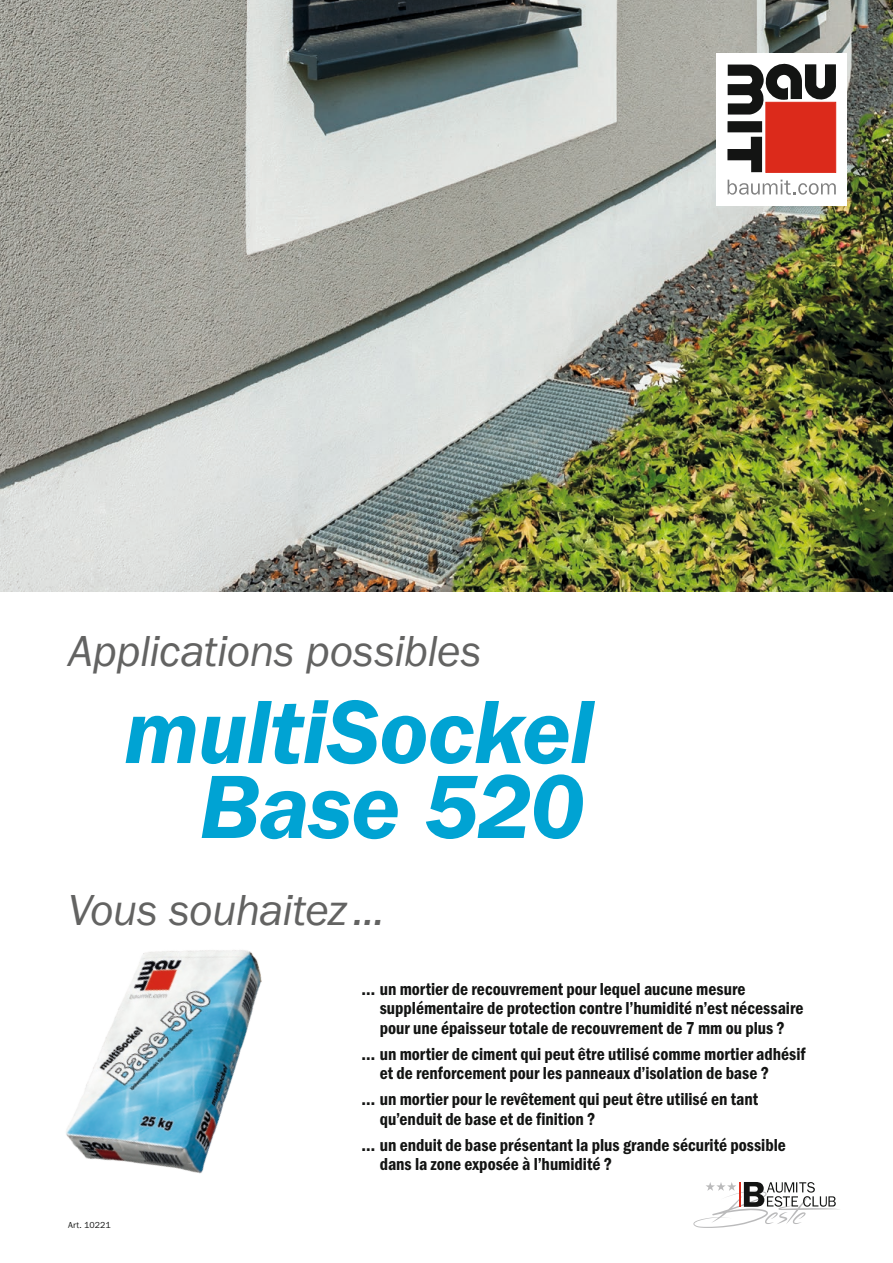
<style>
.page{position:relative;width:893px;height:1263px;background:#fff}
.page>*{position:absolute;margin:0;border:0;box-sizing:border-box;transform-origin:0 0}
.t1{font:93px/75px "BM Franklin Gothic URW Dem Ita";letter-spacing:-.015em;color:#00a3d3;text-align:right}
.t2{font:45px "BM Franklin Gothic URW Boo Ita";letter-spacing:-.015em;color:#636362}
.t3{font:18px/19.5px "BM Franklin Gothic URW Con Dem";color:#131413}
.t4{font:9px "BM Franklin Gothic URW Boo";letter-spacing:.01em;color:#131413}
.s1{font-family:"BM Franklin Gothic URW Dem"}
</style>
<div class="page">
<img style="left:0;top:0;width:893px;height:591px">
<div style="left:716px;top:53px;width:131px;height:153px;background:#fff"></div>
<div style="left:727px;top:121px;width:35px;height:11px;background:#131413"></div>
<svg style="left:727px;top:137px;width:35px;height:35px"></svg>
<div style="left:766px;top:102px;width:70px;height:71px;background:#dc2a1b;border:1px solid #dc2a1b"></div>
<svg style="left:728px;top:180px;width:108px;height:15px"></svg>
<svg style="left:728px;top:63px;width:108px;height:52px"></svg>
<svg style="left:693px;top:1182px;width:146px;height:46px"></svg>
<img style="left:66px;top:950px;width:196px;height:224px">
<h2 class="t2" style="left:68px;top:622px;width:415px">Applications possibles</h2>
<h1 class="t1" style="left:124px;top:695px;width:472px">multiSockel<br>Base 520</h1>
<h2 class="t2" style="left:68px;top:882px;width:318px">Vous souhaitez ...</h2>
<p class="t4" style="left:68px;top:1219px;width:44px">Art. 10221</p>
<p class="t3" style="left:380px;top:979px;width:425px;text-indent:-18px"><span class="s1">…</span> un mortier de recouvrement pour lequel aucune mesure supplémentaire de protection contre l’humidité n’est nécessaire pour une épaisseur totale de recouvrement de 7 mm ou plus ?</p>
<p class="t3" style="left:380px;top:1044px;width:427px;text-indent:-18px"><span class="s1">…</span> un mortier de ciment qui peut être utilisé comme mortier adhésif et de renforcement pour les panneaux d’isolation de base ?</p>
<p class="t3" style="left:380px;top:1089px;width:380px;text-indent:-18px"><span class="s1">…</span> un mortier pour le revêtement qui peut être utilisé en tant qu’enduit de base et de finition ?</p>
<p class="t3" style="left:380px;top:1134px;width:408px;text-indent:-18px"><span class="s1">…</span> un enduit de base présentant la plus grande sécurité possible dans la zone exposée à l’humidité ?</p>
</div>
